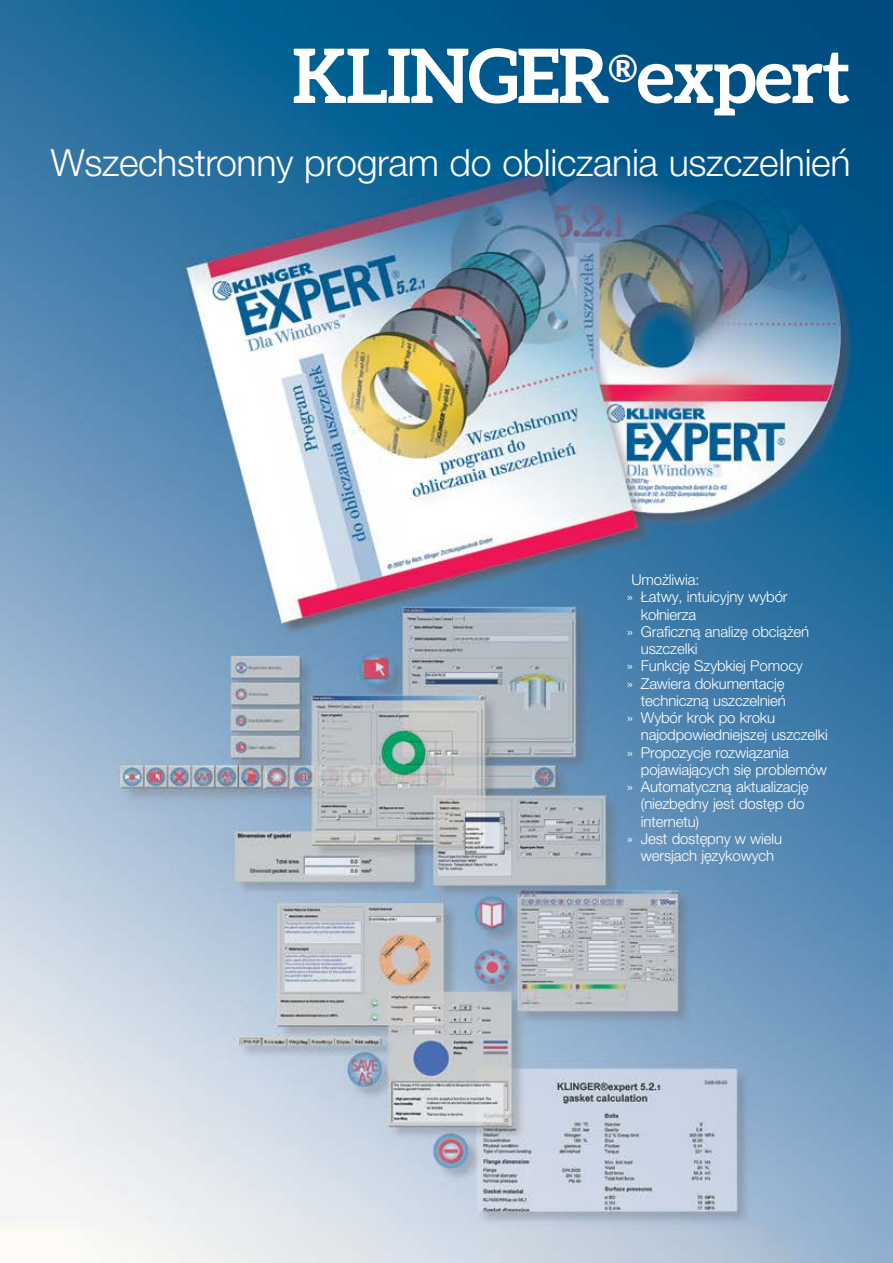
<style>
.page{position:relative;width:893px;height:1263px;background:#fff}
.page>*{position:absolute;margin:0;border:0;box-sizing:border-box;transform-origin:0 0}
.t1{font:700 75px "Aleo";letter-spacing:-.02em;color:#fff}
.t2{font:300 37.5px "Helvetica Neue LT Pro";letter-spacing:-.01em;color:#fff}
.t3{font:300 15px "Helvetica Neue LT Pro";letter-spacing:-.01em;color:#fff}
</style>
<div class="page">
<img style="left:0;top:0;width:893px;height:1263px">
<h1 class="t1" style="left:292px;top:33px;width:560px">KLINGER<sup>®</sup>expert</h1>
<h2 class="t2" style="left:51px;top:140px;width:801px">Wszechstronny program do obliczania uszczelnień</h2>
<p class="t3" style="left:631px;top:570px;width:70px">Umożliwia:</p>
<p class="t3" style="left:627px;top:588px;width:162px">» Łatwy, intuicyjny wybór</p>
<p class="t3" style="left:641px;top:605px;width:57px">kołnierza</p>
<p class="t3" style="left:627px;top:622px;width:184px">» Graficzną analizę obciążeń</p>
<p class="t3" style="left:641px;top:639px;width:58px">uszczelki</p>
<p class="t3" style="left:627px;top:657px;width:177px">» Funkcję Szybkiej Pomocy</p>
<p class="t3" style="left:627px;top:674px;width:159px">» Zawiera dokumentację</p>
<p class="t3" style="left:641px;top:691px;width:147px">techniczną uszczelnień</p>
<p class="t3" style="left:627px;top:708px;width:150px">» Wybór krok po kroku</p>
<p class="t3" style="left:641px;top:726px;width:189px">najodpowiedniejszej uszczelki</p>
<p class="t3" style="left:627px;top:743px;width:164px">» Propozycje rozwiązania</p>
<p class="t3" style="left:641px;top:760px;width:188px">pojawiających się problemów</p>
<p class="t3" style="left:627px;top:777px;width:183px">» Automatyczną aktualizację</p>
<p class="t3" style="left:641px;top:795px;width:165px">(niezbędny jest dostęp do</p>
<p class="t3" style="left:641px;top:812px;width:60px">internetu)</p>
<p class="t3" style="left:627px;top:829px;width:157px">» Jest dostępny w wielu</p>
<p class="t3" style="left:641px;top:846px;width:135px">wersjach językowych</p>
</div>
